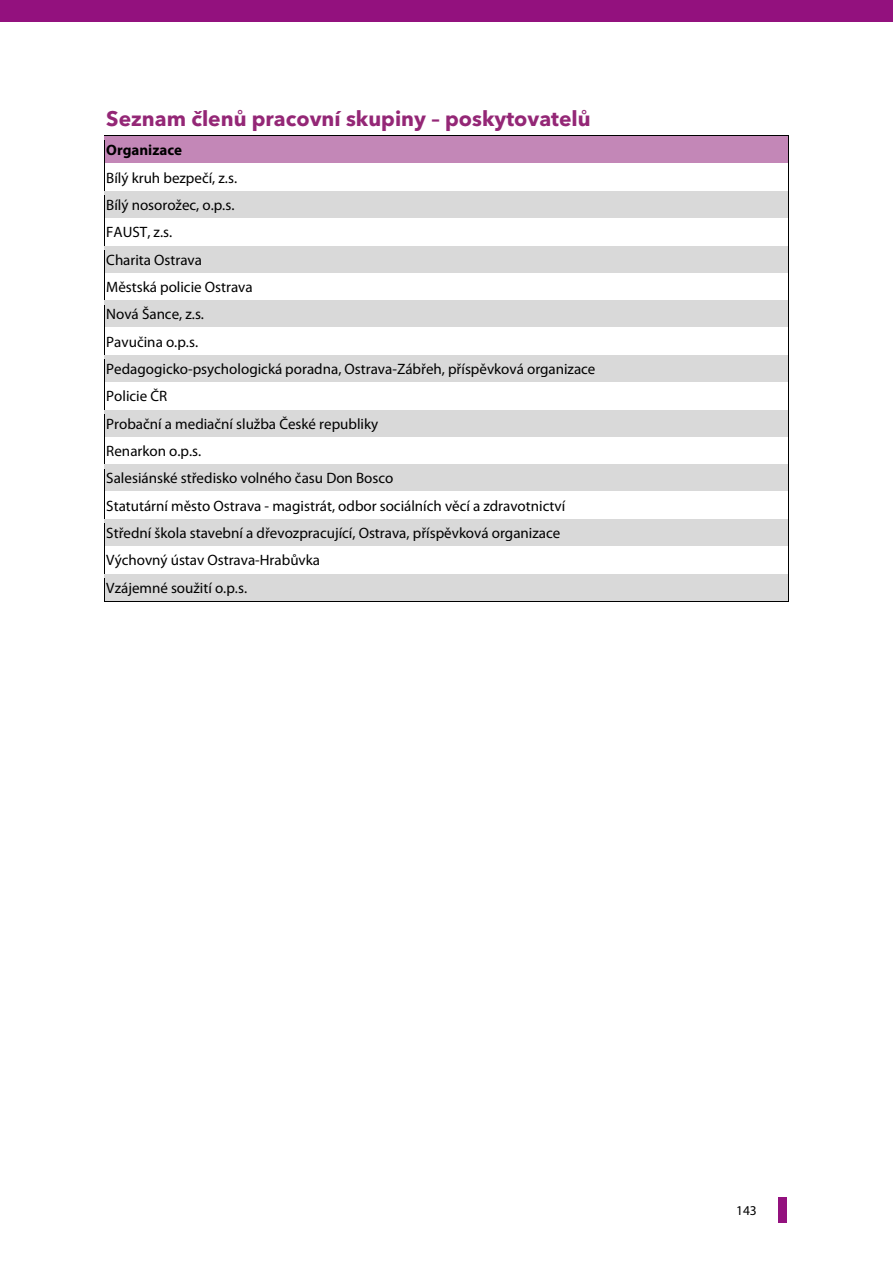
<style>
.page{position:relative;width:893px;height:1263px;background:#fff}
.page>*{position:absolute;margin:0;border:0;box-sizing:border-box;transform-origin:0 0}
.t1{font:700 21px "Avenir Next LT Pro";color:#942776}
.t2{font:15px/27.3px "Myriad Pro";color:#000}
.t3{font:700 15px "Myriad Pro";color:#000}
.t4{font:13.5px "Myriad Pro";color:#000}
</style>
<div class="page">
<div style="left:0;top:0;width:893px;height:21px;background:#93117e"></div>
<div style="left:778px;top:1197px;width:9px;height:25px;background:#93117e"></div>
<div style="left:106px;top:141px;width:681px;height:18px;background:#c387b7"></div>
<hr style="left:104px;top:135px;width:685px;height:1px;background:#000">
<div style="left:105px;top:136px;width:684px;height:5px;background:#c387b7"></div>
<hr style="left:104px;top:159px;width:685px;height:4px;background:#c387b7">
<div style="left:106px;top:196px;width:681px;height:18px;background:#d9d9d9"></div>
<div style="left:105px;top:191px;width:684px;height:5px;background:#d9d9d9"></div>
<hr style="left:104px;top:214px;width:685px;height:4px;background:#d9d9d9">
<div style="left:106px;top:250px;width:681px;height:18px;background:#d9d9d9"></div>
<hr style="left:105px;top:246px;width:684px;height:4px;background:#d9d9d9">
<div style="left:104px;top:268px;width:685px;height:5px;background:#d9d9d9"></div>
<div style="left:106px;top:305px;width:681px;height:18px;background:#d9d9d9"></div>
<hr style="left:105px;top:301px;width:684px;height:4px;background:#d9d9d9">
<hr style="left:104px;top:323px;width:685px;height:4px;background:#d9d9d9">
<div style="left:106px;top:360px;width:681px;height:18px;background:#d9d9d9"></div>
<div style="left:105px;top:355px;width:684px;height:5px;background:#d9d9d9"></div>
<hr style="left:104px;top:378px;width:685px;height:4px;background:#d9d9d9">
<div style="left:106px;top:414px;width:681px;height:18px;background:#d9d9d9"></div>
<hr style="left:105px;top:410px;width:684px;height:4px;background:#d9d9d9">
<div style="left:104px;top:432px;width:685px;height:5px;background:#d9d9d9"></div>
<div style="left:106px;top:469px;width:681px;height:18px;background:#d9d9d9"></div>
<hr style="left:105px;top:465px;width:684px;height:4px;background:#d9d9d9">
<hr style="left:104px;top:487px;width:685px;height:4px;background:#d9d9d9">
<div style="left:106px;top:524px;width:681px;height:18px;background:#d9d9d9"></div>
<div style="left:105px;top:519px;width:684px;height:5px;background:#d9d9d9"></div>
<hr style="left:104px;top:542px;width:685px;height:4px;background:#d9d9d9">
<div style="left:106px;top:578px;width:681px;height:18px;background:#d9d9d9"></div>
<hr style="left:105px;top:574px;width:684px;height:4px;background:#d9d9d9">
<div style="left:104px;top:596px;width:685px;height:5px;background:#d9d9d9"></div>
<svg style="left:104px;top:136px;width:1px;height:465px"></svg>
<hr style="left:104px;top:601px;width:685px;height:1px;background:#000">
<h1 class="t1" style="left:106px;top:106px;width:486px">Seznam členů pracovní skupiny – poskytovatelů</h1>
<p class="t3" style="left:106px;top:140px;width:77px">Organizace</p>
<p class="t2" style="left:106px;top:164px;width:491px">Bílý kruh bezpečí, z.s.<br>Bílý nosorožec, o.p.s.<br>FAUST, z.s.<br>Charita Ostrava<br>Městská policie Ostrava<br>Nová Šance, z.s.<br>Pavučina o.p.s.<br>Pedagogicko-psychologická poradna, Ostrava-Zábřeh, příspěvková organizace Policie ČR<br>Probační a mediační služba České republiky<br>Renarkon o.p.s.<br>Salesiánské středisko volného času Don Bosco<br>Statutární město Ostrava - magistrát, odbor sociálních věcí a zdravotnictví Střední škola stavební a dřevozpracující, Ostrava, příspěvková organizace Výchovný ústav Ostrava-Hrabůvka<br>Vzájemné soužití o.p.s.</p>
<p class="t4" style="left:736px;top:1202px;width:22px">143</p>
</div>
